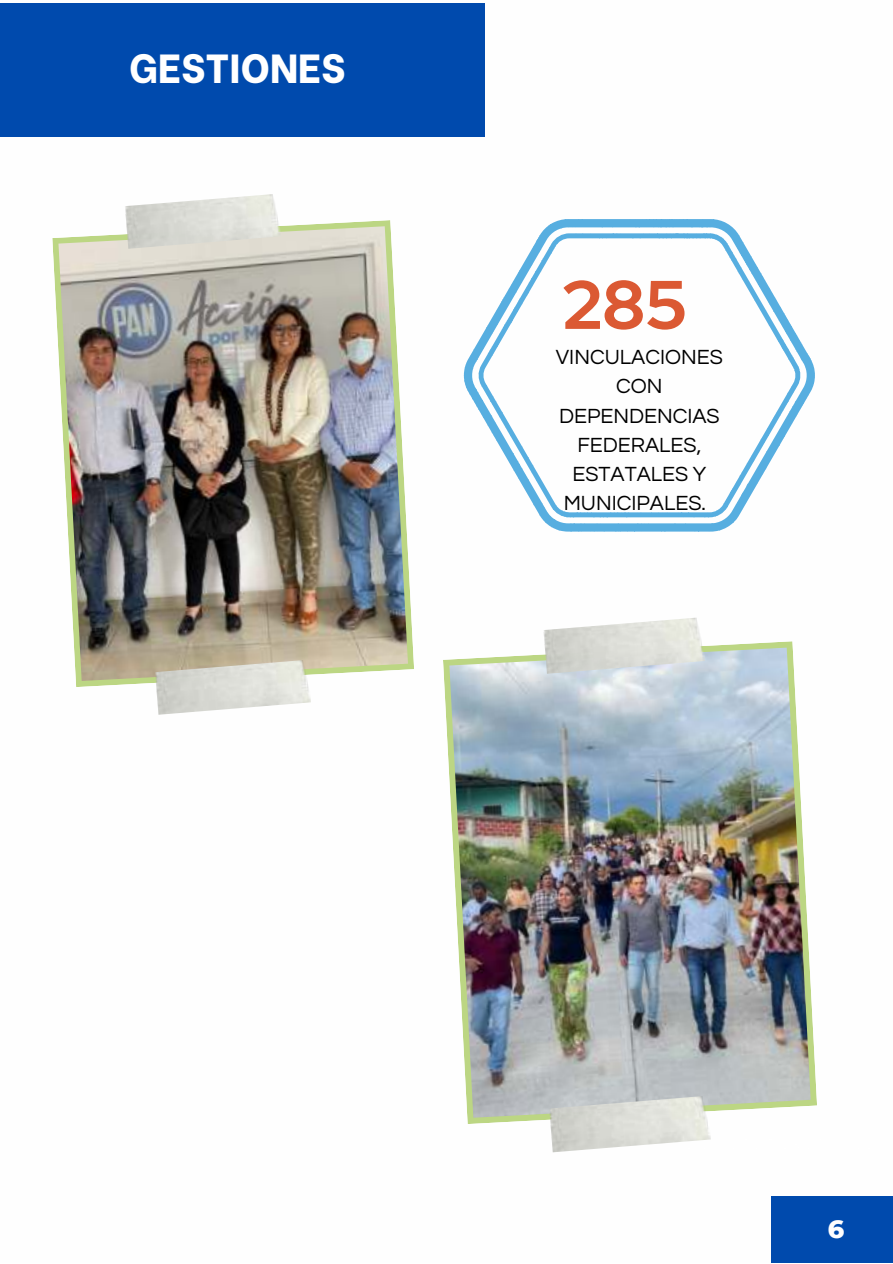
<style>
.page{position:relative;width:893px;height:1264px;background:#fff}
.page>*{position:absolute;margin:0;border:0;box-sizing:border-box;transform-origin:0 0}
.t1{font:700 68.55px "Red Hat Display";color:#db5933}
.t2{font:800 40.5px "Be Vietnam";color:#fff}
.t3{font:800 25.5px "Montserrat";color:#fefefe}
.t4{font:21.3px/29.2px "Questrial";color:#000;text-align:center}
</style>
<div class="page">
<img style="left:52px;top:220px;width:362px;height:467px">
<img style="left:155px;top:659px;width:156px;height:55px">
<img style="left:125px;top:194px;width:156px;height:55px">
<img style="left:443px;top:641px;width:374px;height:483px">
<img style="left:549px;top:1095px;width:161px;height:57px">
<img style="left:543px;top:617px;width:162px;height:56px">
<svg style="left:464px;top:219px;width:350px;height:312px"></svg>
<div style="left:0;top:3px;width:484px;height:133px;background:#004aad"></div>
<div style="left:771px;top:1196px;width:121px;height:66px;background:#004aad"></div>
<h2 class="t2" style="left:129px;top:35px;width:218px">GESTIONES</h2>
<h1 class="t1" style="left:562px;top:260px;width:125px">285</h1>
<p class="t4" style="left:556px;top:343px;width:168px">VINCULACIONES<br>CON<br>DEPENDENCIAS<br>FEDERALES,<br>ESTATALES Y<br>MUNICIPALES.</p>
<p class="t3" style="left:827px;top:1210px;width:18px">61</p>
</div>
